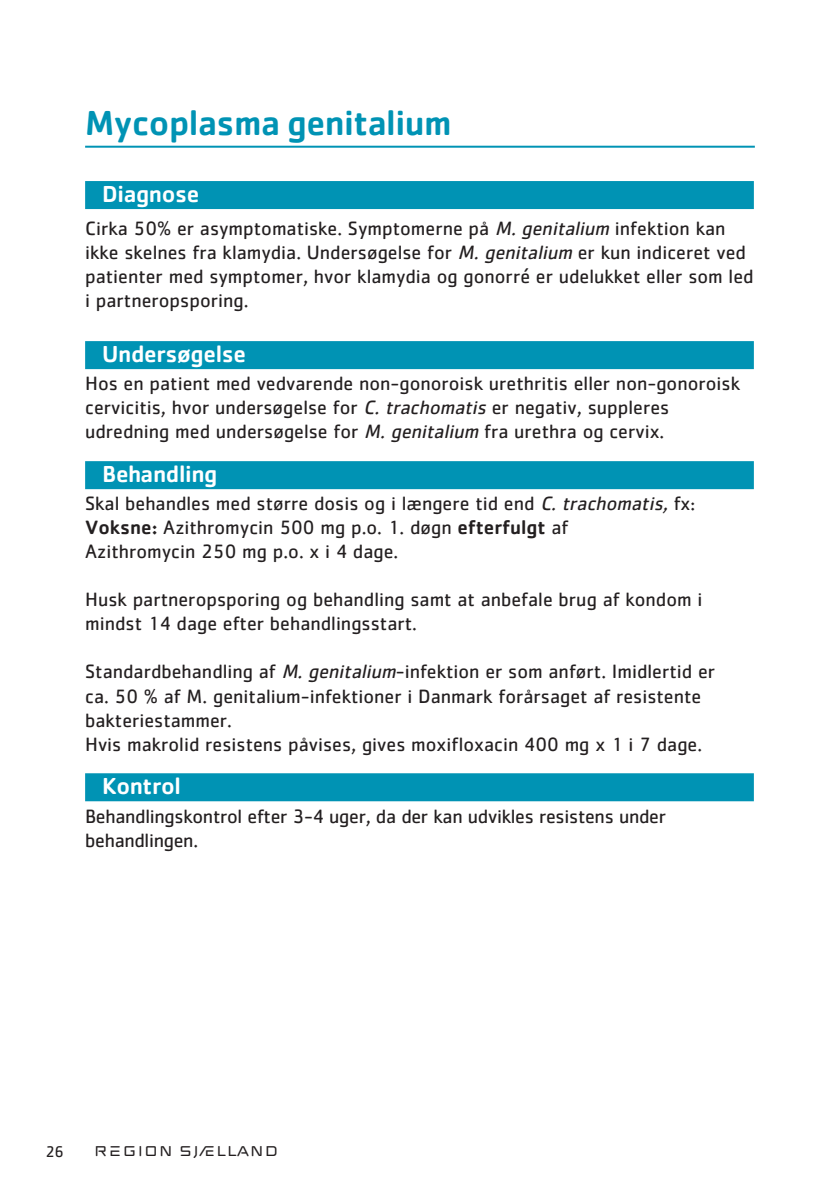
<style>
.page{position:relative;width:840px;height:1191px;background:#fff}
.page>*{position:absolute;margin:0;border:0;box-sizing:border-box;transform-origin:0 0}
.t1{font:500 36px "Cachet Std";letter-spacing:-.015em;color:#0093b4}
.t2{font:500 24px "Cachet Std";letter-spacing:-.015em;color:#fff}
.t3{font:20px/24px "Cachet Std";color:#231f20}
.t4{font:16px "Cachet Std";color:#231f20}
.t5{font:14px "REGIONSJAELLANDAABEN";color:#231f20}
.s1{font-style:italic}
.s2{font-weight:500}
</style>
<div class="page">
<hr style="left:85px;top:146px;width:669px;height:2px;background:#0093b4">
<div style="left:85px;top:181px;width:668px;height:28px;background:#0093b4"></div>
<div style="left:85px;top:341px;width:668px;height:28px;background:#0093b4"></div>
<div style="left:85px;top:461px;width:668px;height:28px;background:#0093b4"></div>
<div style="left:85px;top:773px;width:668px;height:28px;background:#0093b4"></div>
<h1 class="t1" style="left:85px;top:100px;width:368px">Mycoplasma genitalium</h1>
<p class="t2" style="left:102px;top:179px;width:99px">Diagnose</p>
<p class="t3" style="left:85px;top:216px;width:669px">Cirka 50% er asymptomatiske. Symptomerne på <span class="s1">M. genitalium</span> infektion kan ikke skelnes fra klamydia. Undersøgelse for <span class="s1">M. genitalium</span> er kun indiceret ved patienter med symptomer, hvor klamydia og gonorré er udelukket eller som led i partneropsporing.</p>
<p class="t2" style="left:102px;top:339px;width:145px">Undersøgelse</p>
<p class="t3" style="left:85px;top:371px;width:656px">Hos en patient med vedvarende non-gonoroisk urethritis eller non-gonoroisk cervicitis, hvor undersøgelse for <span class="s1">C. trachomatis</span> er negativ, suppleres udredning med undersøgelse for <span class="s1">M. genitalium</span> fra urethra og cervix.</p>
<p class="t2" style="left:102px;top:459px;width:117px">Behandling</p>
<p class="t3" style="left:85px;top:491px;width:611px">Skal behandles med større dosis og i længere tid end <span class="s1">C. trachomatis,</span> fx:<br><span class="s2">Voksne:</span> Azithromycin 500 mg p.o. 1. døgn <span class="s2">efterfulgt</span> af<br>Azithromycin 250 mg p.o. x i 4 dage.</p>
<p class="t3" style="left:85px;top:587px;width:618px">Husk partneropsporing og behandling samt at anbefale brug af kondom i mindst 14 dage efter behandlingsstart.</p>
<p class="t3" style="left:85px;top:659px;width:631px">Standardbehandling af <span class="s1">M. genitalium</span>-infektion er som anført. Imidlertid er ca. 50 % af M. genitalium-infektioner i Danmark forårsaget af resistente bakteriestammer.<br>Hvis makrolid resistens påvises, gives moxifloxacin 400 mg x 1 i 7 dage.</p>
<p class="t2" style="left:102px;top:771px;width:80px">Kontrol</p>
<p class="t3" style="left:85px;top:803px;width:582px">Behandlingskontrol efter 3-4 uger, da der kan udvikles resistens under behandlingen.</p>
<p class="t4" style="left:45px;top:1141px;width:20px">26</p>
<p class="t5" style="left:94px;top:1142px;width:187px">REGION SJÆLLAND</p>
</div>
